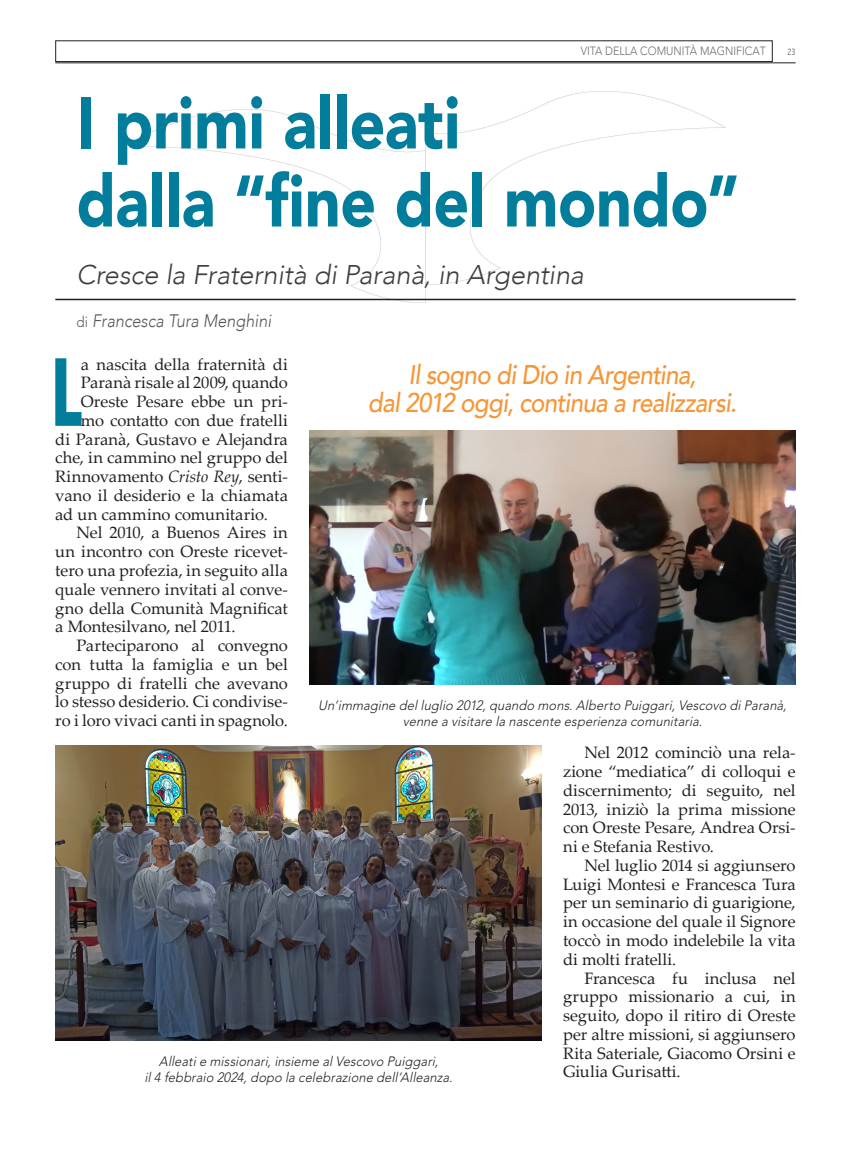
<style>
.page{position:relative;width:851px;height:1149px;background:#fff}
.page>*{position:absolute;margin:0;border:0;box-sizing:border-box;transform-origin:0 0}
.articolo_primo_parag{font:800 condensed 99.15px "Abadi";color:#027d9b;scale:.7 1}
.titolo{font:900 72px/78px "Avenir";letter-spacing:-.005em;color:#027d9b;scale:.87 1}
.frase_in_evidenza{font:italic 500 27px/27px "Avenir";letter-spacing:-.03em;color:#f79638;text-align:center;scale:.9 1}
.titolo-2{font:italic 300 27px "Avenir";letter-spacing:-.005em;color:#3e3e3f}
.t1{font:italic 300 18px "Avenir";color:#57585a;scale:.9 1}
.articolo_testo{font:16.5px/18.8px "Palatino Linotype";letter-spacing:-.005em;color:#231f20;text-align:justify}
.articolo_primo_parag-2{font:16.5px "Palatino Linotype";color:#231f20}
.dida{font:italic 300 13.5px/16.5px "Avenir";color:#231f20;text-align:center;scale:.95 1}
.t2{font:300 11.85px "Avenir";color:#6c6d70;scale:.9 1}
.t3{font:300 condensed 9.75px "Abadi";color:#57585a;scale:.9 1}
.s1{font-style:normal;font-size:15px}
.s2{font-style:italic}
</style>
<div class="page">
<img style="left:125px;top:92px;width:600px;height:211px">
<hr style="left:55px;top:63px;width:740px;height:1px;background:#231f20">
<hr style="left:55px;top:298px;width:740px;height:2px;background:#231f20">
<div style="left:55px;top:40px;width:717px;height:22px;border:1px solid #231f20"></div>
<img style="left:55px;top:745px;width:486px;height:294px">
<img style="left:309px;top:430px;width:486px;height:254px">
<p class="t2" style="left:580px;top:42px;width:207px">VITA DELLA COMUNITÀ MAGNIFICAT</p>
<p class="t3" style="left:787px;top:46px;width:10px">23</p>
<p class="titolo" style="left:77px;top:82px;width:763px">I primi alleati<br>dalla “fine del mondo”</p>
<p class="titolo-2" style="left:77px;top:258px;width:508px">Cresce la Fraternità di Paranà, in Argentina</p>
<p class="t1" style="left:77px;top:310px;width:218px"><span class="s1">di</span> Francesca Tura Menghini</p>
<p class="articolo_primo_parag" style="left:52px;top:335px;width:43px">L</p>
<p class="articolo_primo_parag-2" style="left:81px;top:352px;width:208px">a nascita della fraternità di</p>
<p class="articolo_primo_parag-2" style="left:81px;top:371px;width:208px">Paranà risale al 2009, quando</p>
<p class="articolo_primo_parag-2" style="left:81px;top:389px;width:208px">Oreste Pesare ebbe un pri-</p>
<p class="articolo_primo_parag-2" style="left:81px;top:408px;width:208px">mo contatto con due fratelli</p>
<p class="articolo_primo_parag-2" style="left:55px;top:427px;width:234px">di Paranà, Gustavo e Alejandra</p>
<p class="articolo_primo_parag-2" style="left:55px;top:446px;width:234px">che, in cammino nel gruppo del</p>
<p class="articolo_primo_parag-2" style="left:55px;top:464px;width:234px">Rinnovamento <span class="s2">Cristo Rey</span>, senti-</p>
<p class="articolo_primo_parag-2" style="left:55px;top:483px;width:234px">vano il desiderio e la chiamata</p>
<p class="articolo_primo_parag-2" style="left:55px;top:502px;width:214px">ad un cammino comunitario.</p>
<p class="articolo_testo" style="left:55px;top:522px;width:234px;text-indent:21px">Nel 2010, a Buenos Aires in un incontro con Oreste ricevet&shy;tero una profezia, in seguito alla quale vennero invitati al conve&shy;gno della Comunità Magnificat a Montesilvano, nel 2011.</p>
<p class="articolo_testo" style="left:55px;top:635px;width:234px;text-indent:21px">Parteciparono al convegno con tutta la famiglia e un bel gruppo di fratelli che avevano lo stesso desiderio. Ci condivise&shy;ro i loro vivaci canti in spagnolo.</p>
<p class="frase_in_evidenza" style="left:368px;top:362px;width:411px">Il sogno di Dio in Argentina,<br>dal 2012 oggi, continua a realizzarsi.</p>
<p class="dida" style="left:318px;top:697px;width:498px">Un’immaginedelluglio 2012,quando mons.Alberto Puiggari,Vescovo diParanà, venneavisitarelanascenteesperienzacomunitaria.</p>
<p class="dida" style="left:159px;top:1052px;width:299px">Alleatiemissionari,insiemealVescovo Puiggari,</p>
<p class="dida" style="left:144px;top:1069px;width:330px">il4febbraio 2024,dopo lacelebrazionedell’Alleanza.</p>
<p class="articolo_testo" style="left:563px;top:742px;width:234px;text-indent:21px">Nel 2012 cominciò una rela&shy;zione “mediatica” di colloqui e discernimento; di seguito, nel 2013, iniziò la prima missione con Oreste Pesare, Andrea Orsi&shy;ni e Stefania Restivo.</p>
<p class="articolo_testo" style="left:563px;top:855px;width:234px;text-indent:21px">Nel luglio 2014 si aggiunsero Luigi Montesi e Francesca Tura per un seminario di guarigione, in occasione del quale il Signore toccò in modo indelebile la vita di molti fratelli.</p>
<p class="articolo_testo" style="left:563px;top:967px;width:234px;text-indent:21px">Francesca fu inclusa nel gruppo missionario a cui, in seguito, dopo il ritiro di Oreste per altre missioni, si aggiunsero Rita Sateriale, Giacomo Orsini e Giulia Gurisatti.</p>
</div>
